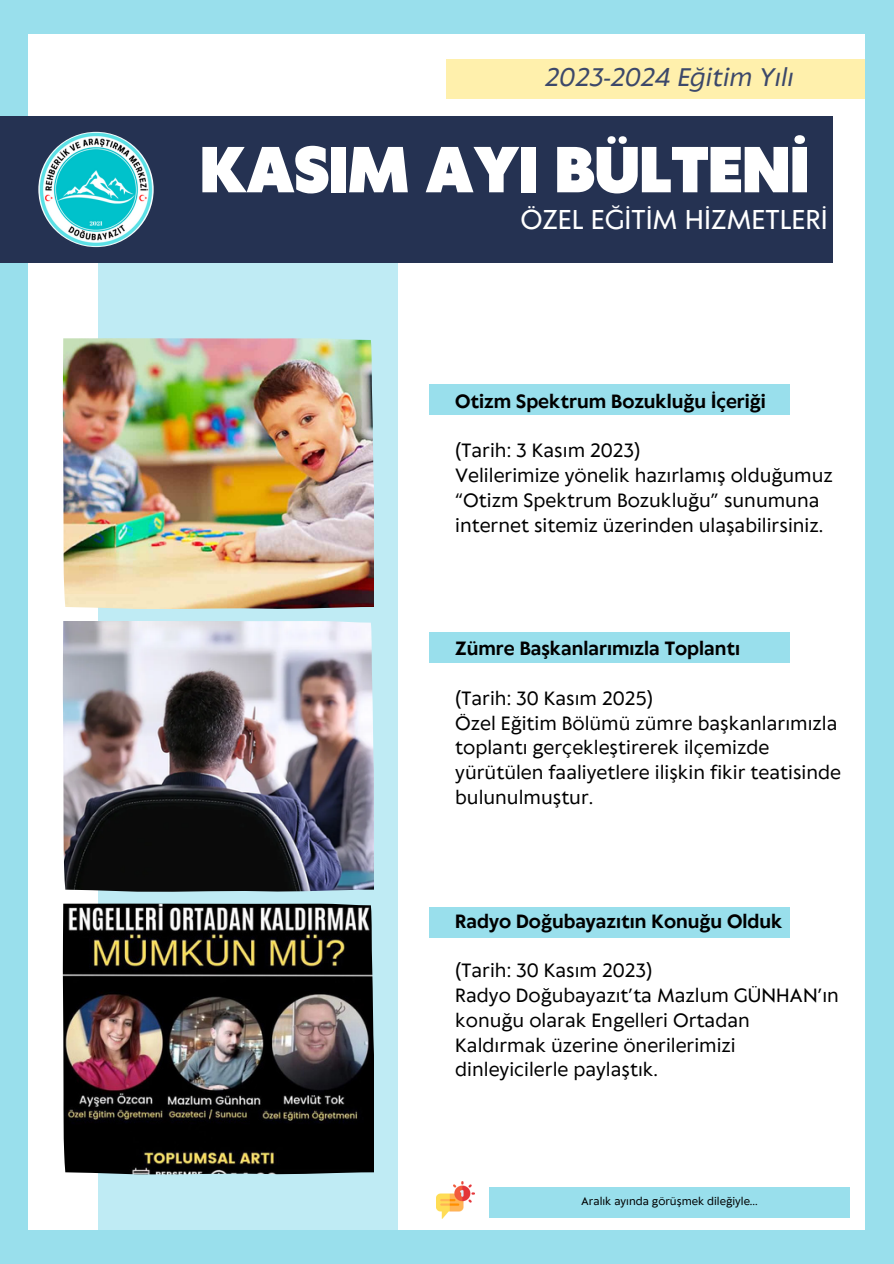
<style>
.page{position:relative;width:894px;height:1264px;background:#fff}
.page>*{position:absolute;margin:0;border:0;box-sizing:border-box;transform-origin:0 0}
.t1{font:900 60.75px "Klein Text";color:#fff}
.t2{font:25.5px "Klein Text";color:#fff}
.t3{font:italic 23.85px "Klein Text";color:#3c486a}
.t4{font:18px/24.8px "Klein Text";color:#000}
.t5{font:700 18px "Klein Text";color:#000}
.t6{font:10.35px "Klein Text";color:#000}
</style>
<div class="page">
<div style="left:0;top:0;width:893px;height:1263px;background:#99dfec"></div>
<div style="left:29px;top:34px;width:835px;height:1195px;background:#fff"></div>
<div style="left:98px;top:210px;width:299px;height:1019px;background:#bfebf4"></div>
<div style="left:0;top:116px;width:832px;height:147px;background:#253252"></div>
<div style="left:429px;top:631px;width:360px;height:31px;background:#99dfec"></div>
<div style="left:429px;top:906px;width:360px;height:31px;background:#99dfec"></div>
<div style="left:429px;top:384px;width:360px;height:31px;background:#99dfec"></div>
<div style="left:446px;top:59px;width:418px;height:39px;background:#fff0ac"></div>
<img style="left:38px;top:132px;width:116px;height:115px;border-radius:50%">
<img style="left:63px;top:338px;width:310px;height:270px">
<img style="left:63px;top:621px;width:310px;height:270px">
<img style="left:63px;top:903px;width:310px;height:271px">
<div style="left:489px;top:1186px;width:360px;height:31px;background:#99dfec"></div>
<img style="left:437px;top:1181px;width:37px;height:37px">
<p class="t3" style="left:545px;top:65px;width:250px">2023-2024 Eğitim Yılı</p>
<p class="t1" style="left:200px;top:139px;width:610px">KASIM AYI BÜLTENİ</p>
<p class="t2" style="left:520px;top:206px;width:309px">ÖZEL EĞİTİM HİZMETLERİ</p>
<p class="t5" style="left:455px;top:392px;width:312px">Otizm Spektrum Bozukluğu İçeriği</p>
<p class="t4" style="left:455px;top:439px;width:186px">(Tarih: 3 Kasım 2023)</p>
<p class="t4" style="left:455px;top:464px;width:379px">Velilerimize yönelik hazırlamış olduğumuz “Otizm Spektrum Bozukluğu” sunumuna internet sitemiz üzerinden ulaşabilirsiniz.</p>
<p class="t5" style="left:455px;top:639px;width:286px">Zümre Başkanlarımızla Toplantı</p>
<p class="t4" style="left:455px;top:687px;width:199px">(Tarih: 30 Kasım 2025)</p>
<p class="t4" style="left:455px;top:712px;width:387px">Özel Eğitim Bölümü zümre başkanlarımızla toplantı gerçekleştirerek ilçemizde yürütülen faaliyetlere ilişkin fikir teatisinde bulunulmuştur.</p>
<p class="t5" style="left:455px;top:911px;width:328px">Radyo Doğubayazıtın Konuğu Olduk</p>
<p class="t4" style="left:455px;top:959px;width:198px">(Tarih: 30 Kasım 2023)</p>
<p class="t4" style="left:455px;top:984px;width:385px">Radyo Doğubayazıt’ta Mazlum GÜNHAN’ın konuğu olarak Engelleri Ortadan Kaldırmak üzerine önerilerimizi dinleyicilerle paylaştık.</p>
<p class="t6" style="left:581px;top:1195px;width:178px">Aralık ayında görüşmek dileğiyle...</p>
</div>
